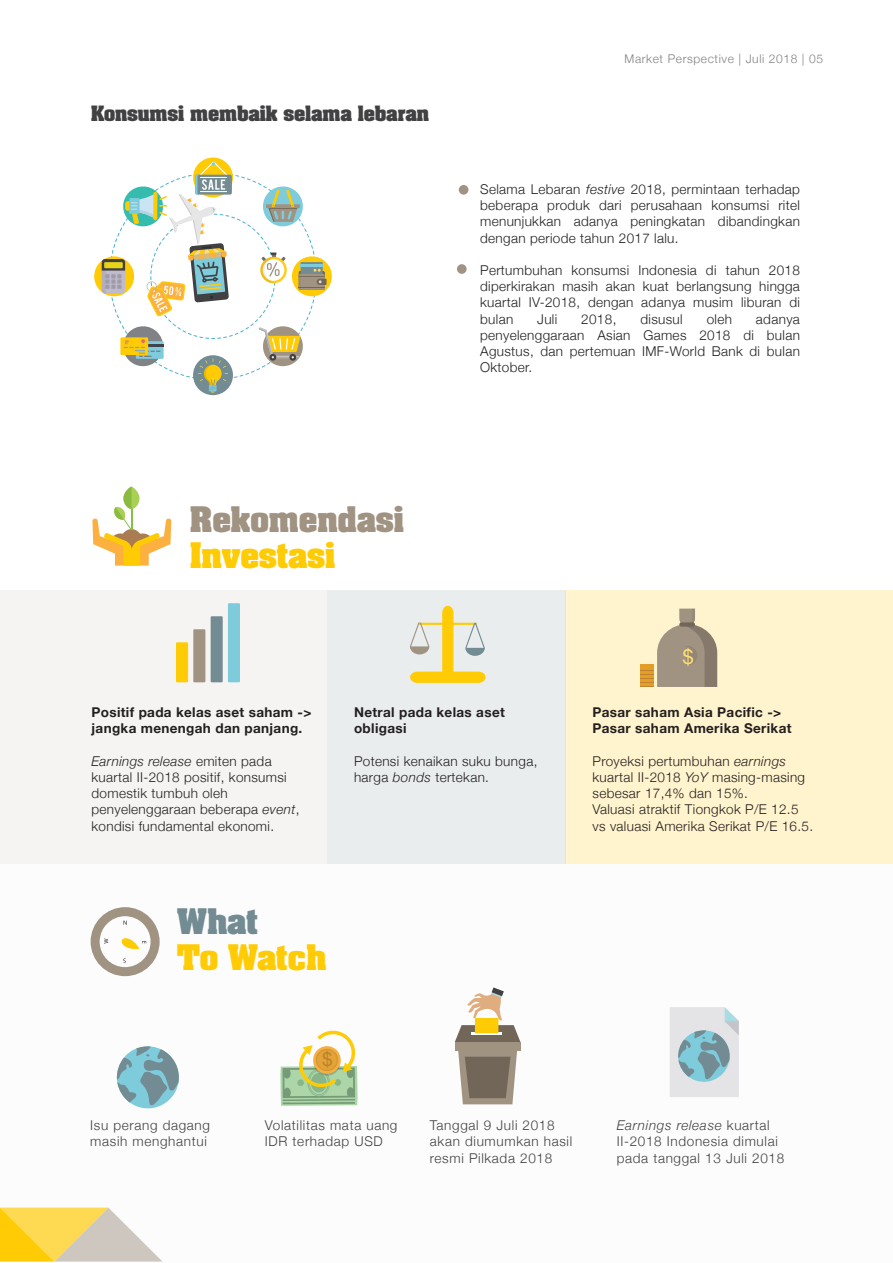
<style>
.page{position:relative;width:893px;height:1263px;background:#fff}
.page>*{position:absolute;margin:0;border:0;box-sizing:border-box;transform-origin:0 0}
.t1{font:700 30px "Aachen";color:#ffcb05}
.t2{font:700 30px "Aachen";color:#a09382}
.t3{font:700 30px "Aachen";color:#738b92}
.t4{font:20.4px "Helvetica Neue";color:#ffdd74}
.t5{font:19.2px "Helvetica Neue";color:#b8842d}
.t6{font:700 18px "Aachen";letter-spacing:-.005em;color:#414042}
.t7{font:300 13.5px/16.2px "Helvetica Neue";letter-spacing:.025em;color:#231f20;text-align:justify}
.t8{font:300 13.5px/16.2px "Helvetica Neue";letter-spacing:.05em;color:#414042}
.t9{font:700 13.5px/16.2px "Helvetica Neue";letter-spacing:.025em;color:#231f20}
.t10{font:300 12px "Helvetica Neue";letter-spacing:.05em;color:#808285}
.s1{font-style:italic}
</style>
<div class="page">
<div style="left:0;top:590px;width:327px;height:273px;background:#f5f4f2"></div>
<div style="left:327px;top:590px;width:239px;height:273px;background:#eaedee"></div>
<div style="left:566px;top:590px;width:327px;height:273px;background:#fff4cd"></div>
<div style="left:193px;top:158px;width:40px;height:39px;background:#ffcb05;border-radius:50%"></div>
<svg style="left:94px;top:256px;width:40px;height:40px"></svg>
<div style="left:193px;top:355px;width:40px;height:40px;background:#738b92;border-radius:50%"></div>
<svg style="left:198px;top:358px;width:30px;height:35px"></svg>
<svg style="left:292px;top:256px;width:40px;height:40px"></svg>
<div style="left:195px;top:175px;width:37px;height:20px;background:#738b92;border-radius:2px"></div>
<svg style="left:120px;top:337px;width:28px;height:18px"></svg>
<svg style="left:121px;top:325px;width:44px;height:43px"></svg>
<svg style="left:301px;top:262px;width:22px;height:13px"></svg>
<hr style="left:301px;top:264px;width:22px;height:2px;background:#7dcbdb">
<svg style="left:299px;top:269px;width:28px;height:21px"></svg>
<svg style="left:261px;top:185px;width:43px;height:42px"></svg>
<svg style="left:259px;top:324px;width:46px;height:44px"></svg>
<svg style="left:260px;top:253px;width:26px;height:30px"></svg>
<svg style="left:102px;top:162px;width:127px;height:155px"></svg>
<svg style="left:116px;top:1046px;width:63px;height:63px"></svg>
<svg style="left:0;top:1207px;width:162px;height:54px"></svg>
<div style="left:459px;top:185px;width:9px;height:10px;background:#a09382;border-radius:50%"></div>
<div style="left:457px;top:264px;width:10px;height:10px;background:#a09382;border-radius:50%"></div>
<svg style="left:92px;top:486px;width:79px;height:80px"></svg>
<div style="left:228px;top:603px;width:12px;height:79px;background:#7dcbdb"></div>
<div style="left:211px;top:616px;width:12px;height:66px;background:#738b92"></div>
<div style="left:193px;top:629px;width:12px;height:53px;background:#a09382"></div>
<div style="left:176px;top:642px;width:12px;height:40px;background:#ffcb05"></div>
<svg style="left:410px;top:606px;width:76px;height:77px"></svg>
<svg style="left:281px;top:1030px;width:76px;height:76px"></svg>
<div style="left:455px;top:1042px;width:65px;height:8px;background:#a09382"></div>
<svg style="left:458px;top:1050px;width:59px;height:54px;background:#8e8375"></svg>
<svg style="left:455px;top:987px;width:65px;height:55px"></svg>
<svg style="left:640px;top:609px;width:77px;height:78px"></svg>
<div style="left:679px;top:622px;width:16px;height:5px;background:#726658;border-radius:2px"></div>
<svg style="left:91px;top:907px;width:69px;height:69px"></svg>
<svg style="left:670px;top:1007px;width:69px;height:90px;background:#bed0d5"></svg>
<h3 class="t6" style="left:91px;top:99px;width:340px">Konsumsi membaik selama lebaran</h3>
<p class="t10" style="left:625px;top:49px;width:200px">Market Perspective | Juli 2018 | 05</p>
<p class="t7" style="left:480px;top:180px;width:321px">Selama Lebaran <span class="s1">festive</span> 2018, permintaan terhadap beberapa produk dari perusahaan konsumsi ritel menunjukkan adanya peningkatan dibandingkan dengan periode tahun 2017 lalu.</p>
<p class="t7" style="left:480px;top:261px;width:321px">Pertumbuhan konsumsi Indonesia di tahun 2018 diperkirakan masih akan kuat berlangsung hingga kuartal IV-2018, dengan adanya musim liburan di bulan</p>
<p class="t7" style="left:480px;top:310px;width:321px;text-indent:276px">adanya penyelenggaraan Asian Games 2018 di bulan Agustus, dan pertemuan IMF-World Bank di bulan Oktober.</p>
<p class="t7" style="left:537px;top:310px;width:22px">Juli</p>
<p class="t7" style="left:581px;top:310px;width:37px">2018,</p>
<p class="t7" style="left:640px;top:310px;width:44px">disusul</p>
<p class="t7" style="left:707px;top:310px;width:27px">oleh</p>
<h1 class="t2" style="left:190px;top:496px;width:216px">Rekomendasi</h1>
<h1 class="t1" style="left:190px;top:532px;width:147px">Investasi</h1>
<h2 class="t4" style="left:682px;top:642px;width:13px">$</h2>
<p class="t9" style="left:92px;top:705px;width:221px">Positif pada kelas aset saham -&gt; jangka menengah dan panjang.</p>
<p class="t7" style="left:92px;top:752px;width:209px;text-align:left"><span class="s1">Earnings release</span> emiten pada kuartal II-2018 positif, konsumsi domestik tumbuh oleh penyelenggaraan beberapa <span class="s1">event</span>, kondisi fundamental ekonomi.</p>
<p class="t9" style="left:354px;top:705px;width:152px">Netral pada kelas aset obligasi</p>
<p class="t7" style="left:354px;top:752px;width:185px">Potensi kenaikan suku bunga, harga <span class="s1">bonds</span> tertekan.</p>
<h1 class="t3" style="left:177px;top:899px;width:82px">What</h1>
<h1 class="t1" style="left:177px;top:935px;width:151px">To Watch</h1>
<h3 class="t5" style="left:322px;top:1045px;width:12px">$</h3>
<p class="t9" style="left:592px;top:705px;width:200px">Pasar saham Asia Pacific -&gt;<br>Pasar saham Amerika Serikat</p>
<p class="t7" style="left:592px;top:752px;width:222px;text-align:left">Proyeksi pertumbuhan <span class="s1">earnings </span>kuartal II-2018 <span class="s1">YoY</span> masing-masing sebesar 17,4% dan 15%.<br>Valuasi atraktif Tiongkok P/E 12.5 vs valuasi Amerika Serikat P/E 16.5.</p>
<p class="t8" style="left:90px;top:1116px;width:121px">Isu perang dagang masih menghantui</p>
<p class="t8" style="left:265px;top:1116px;width:134px">Volatilitas mata uang<br>IDR terhadap USD</p>
<p class="t8" style="left:430px;top:1116px;width:144px">Tanggal 9 Juli 2018 akan diumumkan hasil resmi Pilkada 2018</p>
<p class="t8" style="left:617px;top:1116px;width:169px"><span class="s1">Earnings release</span> kuartal<br>II-2018 Indonesia dimulai pada tanggal 13 Juli 2018</p>
</div>
